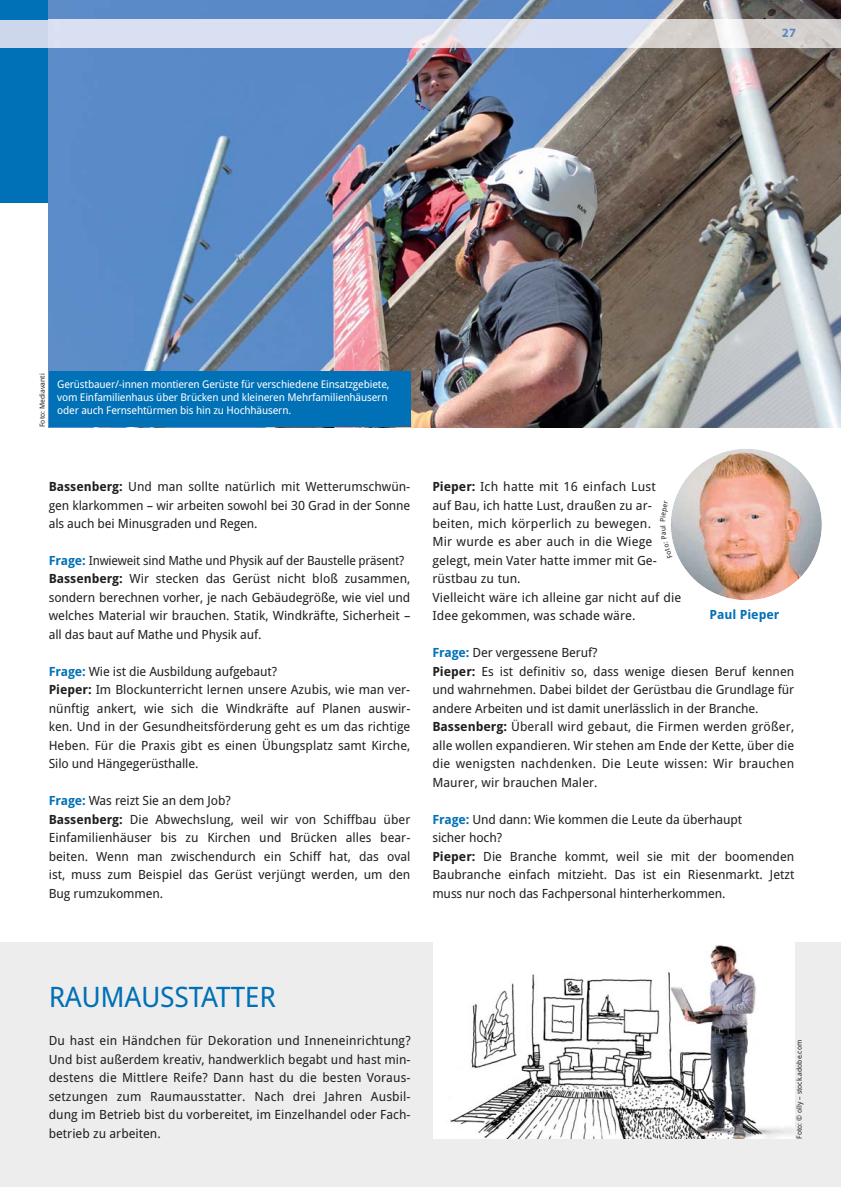
<style>
.page{position:relative;width:842px;height:1187px;background:#fff}
.page>*{position:absolute;margin:0;border:0;box-sizing:border-box;transform-origin:0 0}
.t1{font:28.2px "Droid Sans";letter-spacing:-.01em;color:#0071b7}
.t2{font:12.75px/18.5px "Droid Sans";color:#231f20}
.t3{font:12.75px/18.5px "Droid Sans";color:#231f20;scale:.96 1}
.t4{font:700 12.75px "Droid Sans";color:#0071b7}
.t5{font:700 12.75px "Myriad Pro";color:#5a89c5}
.t6{font:10.65px/12.8px "Droid Sans";letter-spacing:-.015em;color:#fff}
.t7{font:7.05px "Droid Sans";letter-spacing:.005em;color:#231f20}
.s1{font-weight:700}
.s2{font-weight:700;color:#0071b7}
</style>
<div class="page">
<div style="left:1px;top:942px;width:839px;height:244px;background:#ededee"></div>
<img style="left:434px;top:942px;width:360px;height:196px">
<div style="left:1px;top:0;width:839px;height:203px;background:#0071b7"></div>
<img style="left:48px;top:0;width:792px;height:427px">
<div style="left:1px;top:20px;width:47px;height:28px;background:#cdd7ec"></div>
<img style="left:48px;top:20px;width:792px;height:28px">
<div style="left:49px;top:371px;width:361px;height:56px;background:#0071b7"></div>
<img style="left:671px;top:449px;width:151px;height:151px">
<p class="t5" style="left:781px;top:27px;width:16px">27</p>
<p class="t7" style="left:39px;top:427px;width:55px;rotate:-90deg">Foto: Mediavanti</p>
<p class="t6" style="left:57px;top:379px;width:334px">Gerüstbauer/-innen montieren Gerüste für verschiedene Einsatzgebiete, vom Einfamilienhaus über Brücken und kleineren Mehrfamilienhäusern oder auch Fernsehtürmen bis hin zu Hochhäusern.</p>
<p class="t2" style="left:49px;top:478px;width:363px;text-align:justify"><span class="s1">Bassenberg:</span> Und man sollte natür lich mit Wetterumschwün&shy;gen klarkom men – wir arbeiten sowohl bei 30 Grad in der Sonne als auch bei Minusgraden und Regen.</p>
<p class="t3" style="left:49px;top:552px;width:378px"><span class="s2">Frage:</span> Inwieweit sind Mathe und Physik auf der Baustelle präsent?<br><span class="s1">Bassenberg:</span> Wir stecken das Gerüst nicht bloß zusammen, sondern berechnen vorher, je nach Gebäudegröße, wie viel und welches Material wir brauchen. Statik, Windkräfte, Sicherheit – all das baut auf Mathe und Physik auf.</p>
<p class="t2" style="left:49px;top:663px;width:363px"><span class="s2">Frage:</span> Wie ist die Ausbildung aufgebaut?<br><span class="s1">Pieper:</span> Im Blockunterricht lernen unsere Azubis, wie man ver&shy;nünftig ankert, wie sich die Windkräfte auf Planen auswir&shy;ken. Und in der Gesundheitsförderung geht es um das richtige Heben. Für die Praxis gibt es einen Übungsplatz samt Kirche, Silo und Hängegerüsthalle.</p>
<p class="t2" style="left:49px;top:792px;width:363px"><span class="s2">Frage:</span> Was reizt Sie an dem Job?<br><span class="s1">Bassenberg:</span> Die Abwechslung, weil wir von Schiffbau über Einfamilienhäuser bis zu Kirchen und Brücken alles bear&shy;beiten. Wenn man zwischendurch ein Schiff hat, das oval ist, muss zum Beispiel das Gerüst verjüngt werden, um den Bug rumzukommen.</p>
<p class="t2" style="left:432px;top:478px;width:250px"><span class="s1">Pieper:</span> Ich hatte mit 16 einfach Lust<br>auf Bau, ich hatte Lust, draußen zu ar&shy;beiten, mich körperlich zu bewegen.<br>Mir wurde es aber auch in die Wiege gelegt, mein Vater hatte immer mit Ge&shy;rüstbau zu tun.<br>Vielleicht wäre ich alleine gar nicht auf die Idee gekommen, was schade wäre.</p>
<p class="t2" style="left:432px;top:645px;width:363px"><span class="s2">Frage:</span> Der vergessene Beruf?<br><span class="s1">Pieper:</span> Es ist definitiv so, dass wenige diesen Beruf kennen und wahrnehmen. Dabei bildet der Gerüstbau die Grundlage für andere Arbeiten und ist damit unerlässlich in der Branche.<br><span class="s1">Bassenberg:</span> Überall wird gebaut, die Firmen werden größer, alle wollen expandieren. Wir stehen am Ende der Kette, über die die wenigsten nachdenken. Die Leute wissen: Wir brauchen Maurer, wir brauchen Maler.</p>
<p class="t2" style="left:432px;top:811px;width:363px"><span class="s2">Frage:</span> Und dann: Wie kommen die Leute da überhaupt<br>sicher hoch?<br><span class="s1">Pieper:</span> Die Branche kommt, weil sie mit der boomenden Baubranche einfach mitzieht. Das ist ein Riesenmarkt. Jetzt muss nur noch das Fachpersonal hinterherkommen.</p>
<p class="t4" style="left:709px;top:609px;width:72px">Paul Pieper</p>
<h1 class="t1" style="left:49px;top:985px;width:229px">RAUMAUSSTATTER</h1>
<p class="t2" style="left:49px;top:1032px;width:363px;text-align:justify">Du hast ein Händchen für Dekoration und Inneneinrichtung?<br>Und bist außerdem kreativ, handwerklich begabt und hast min&shy;destens die Mittlere Reife? Dann hast du die besten Voraus&shy;setzungen zum Raumausstatter. Nach drei Jahren Ausbil&shy;dung im Betrieb bist du vorbereitet, im Einzelhandel oder Fach&shy;betrieb zu arbeiten.</p>
<p class="t7" style="left:796px;top:1138px;width:100px;rotate:-90deg">Foto: © olly – stock.adobe.com</p>
</div>
